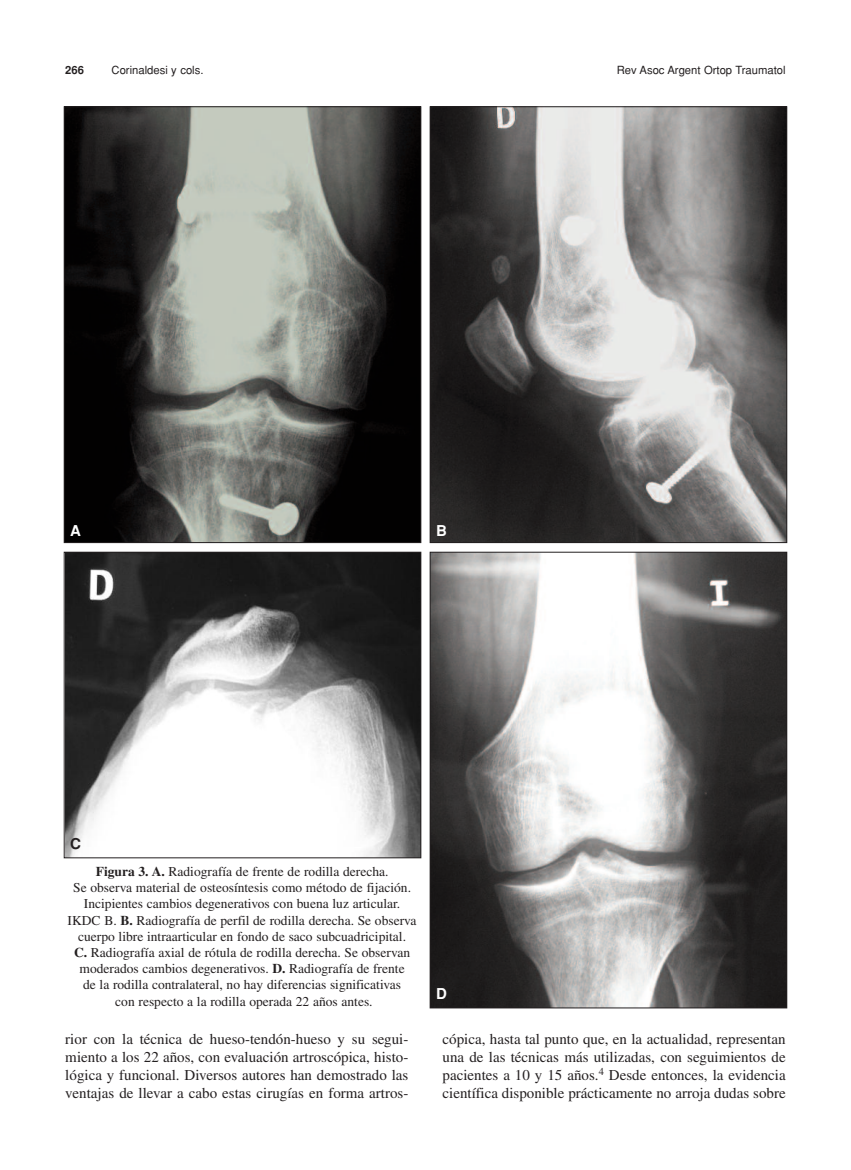
<style>
.page{position:relative;width:851px;height:1170px;background:#fff}
.page>*{position:absolute;margin:0;border:0;box-sizing:border-box;transform-origin:0 0}
.t1{font:15px/18px "Times";color:#231f20;text-align:justify}
.t2{font:700 15px "Helvetica";color:#fff}
.t3{font:700 15px "Helvetica";color:#231f20}
.t4{font:13.5px/16.2px "Times";color:#231f20;text-align:center}
.t5{font:11.25px "Helvetica";color:#231f20}
.t6{font:700 11.25px "Helvetica";color:#231f20}
.s1{font-weight:700}
</style>
<div class="page">
<img style="left:66px;top:108px;width:353px;height:433px">
<div style="left:64px;top:106px;width:357px;height:437px;border:1px solid #231f20"></div>
<img style="left:66px;top:553px;width:353px;height:303px">
<div style="left:64px;top:551px;width:357px;height:307px;border:1px solid #231f20"></div>
<img style="left:431px;top:553px;width:354px;height:453px">
<img style="left:431px;top:108px;width:354px;height:433px">
<div style="left:429px;top:106px;width:358px;height:437px;border:1px solid #231f20"></div>
<p class="t6" style="left:65px;top:63px;width:20px">266</p>
<p class="t5" style="left:111px;top:63px;width:93px">Corinaldesi y cols.</p>
<p class="t5" style="left:616px;top:63px;width:170px">Rev Asoc Argent Ortop Traumatol</p>
<p class="t2" style="left:70px;top:521px;width:12px">A</p>
<p class="t2" style="left:436px;top:521px;width:12px">B</p>
<p class="t3" style="left:70px;top:835px;width:12px">C</p>
<p class="t4" style="left:68px;top:864px;width:350px"><span class="s1">Figura 3. A.</span> Radiografía de frente de rodilla derecha.<br>Se observa material de osteosíntesis como método de fijación.<br>Incipientes cambios degenerativos con buena luz articular.<br>IKDC B. <span class="s1">B.</span> Radiografía de perfil de rodilla derecha. Se observa cuerpo libre intraarticular en fondo de saco subcuadricipital.<br><span class="s1">C.</span> Radiografía axial de rótula de rodilla derecha. Se observan moderados cambios degenerativos. <span class="s1">D.</span> Radiografía de frente<br>de la rodilla contralateral, no hay diferencias significativas<br>con respecto a la rodilla operada 22 años antes.</p>
<p class="t2" style="left:436px;top:985px;width:12px">D</p>
<p class="t1" style="left:65px;top:1031px;width:344px">rior con la técnica de hueso-tendón-hueso y su segui&shy;miento a los 22 años, con evaluación artroscópica, histo&shy;lógica y funcional. Diversos autores han demostrado las ventajas de llevar a cabo estas cirugías en forma artros-</p>
<p class="t1" style="left:442px;top:1031px;width:344px">cópica, hasta tal punto que, en la actualidad, representan una de las técnicas más utilizadas, con seguimientos de pacientes a 10 y 15 años.<sup>4</sup> Desde entonces, la evidencia científica disponible prácticamente no arroja dudas sobre</p>
</div>
